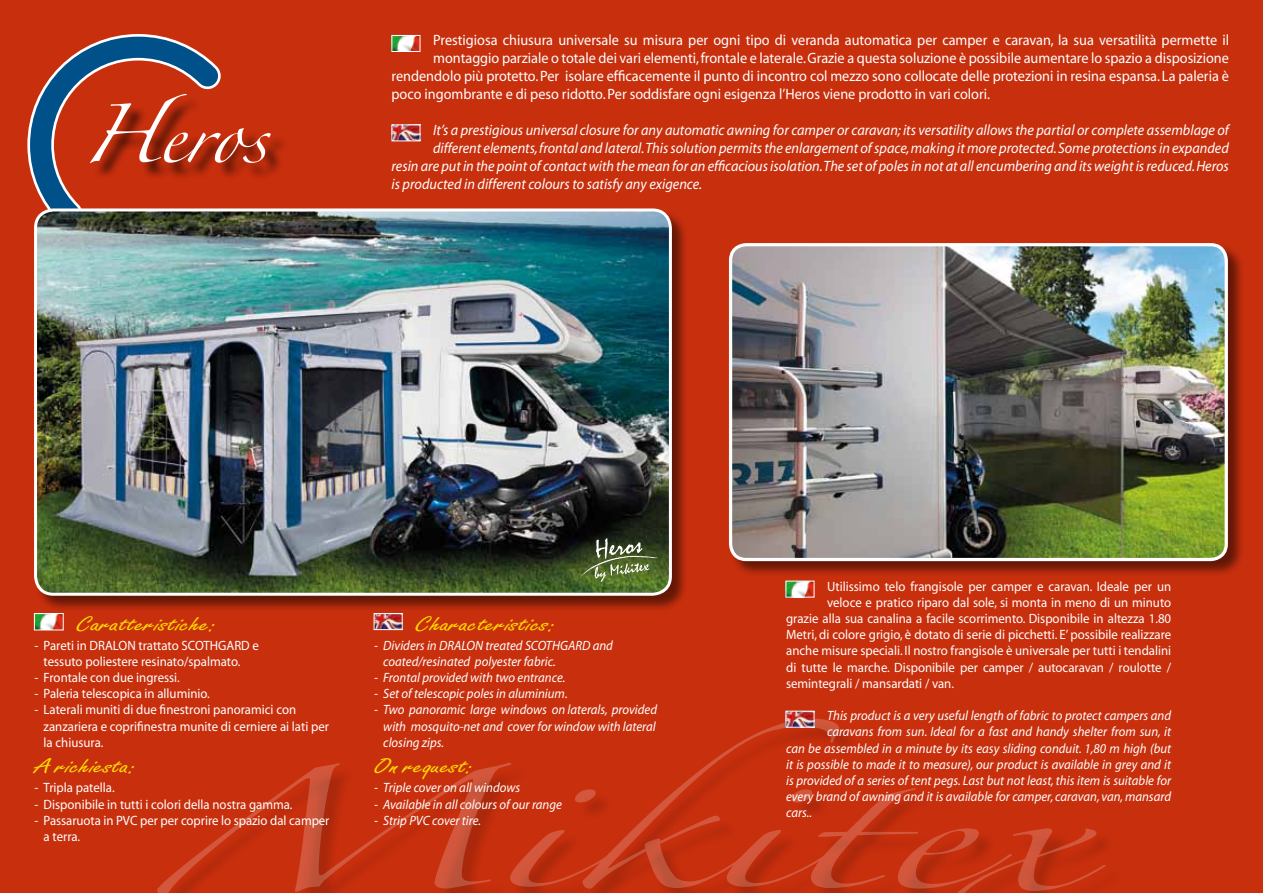
<style>
.page{position:relative;width:1263px;height:893px;background:#c82f0d}
.page>*{position:absolute;margin:0;border:0;box-sizing:border-box;transform-origin:0 0}
.t1{font:52.95px "Zapfino";color:#fff}
.t2{font:21.15px "Freestyle Script";color:#fd0;scale:1.5 1}
.t3{font:15px "Myriad";color:#fff;scale:.95 1}
.t4{font:italic 15px "Myriad";color:#fff;scale:.95 1}
.t5{font:13.5px/16.2px "Myriad";color:#fff;scale:.95 1}
.t6{font:italic 13.5px/16.2px "Myriad";color:#fff;scale:.95 1}
</style>
<div class="page">
<svg style="left:157px;top:719px;width:949px;height:174px"></svg>
<img style="left:36px;top:615px;width:26px;height:13px">
<div style="left:34px;top:613px;width:30px;height:17px;border:1px solid #fff"></div>
<img style="left:393px;top:37px;width:25px;height:13px">
<div style="left:391px;top:35px;width:29px;height:17px;border:1px solid #fff"></div>
<img style="left:393px;top:126px;width:25px;height:13px">
<div style="left:391px;top:124px;width:29px;height:17px;border:1px solid #fff"></div>
<img style="left:376px;top:615px;width:25px;height:13px">
<div style="left:374px;top:613px;width:29px;height:17px;border:1px solid #fff"></div>
<svg style="left:27px;top:34px;width:194px;height:175px"></svg>
<div style="left:92px;top:96px;width:196px;height:85px;background:#000;opacity:.75"></div>
<div style="left:34px;top:209px;width:654px;height:403px;background:#000;opacity:.5"></div>
<img style="left:36px;top:210px;width:634px;height:384px">
<div style="left:34px;top:208px;width:638px;height:388px;border:3px solid #fff;border-radius:18px"></div>
<svg style="left:580px;top:538px;width:78px;height:44px;background:#5b6c41"></svg>
<div style="left:729px;top:243px;width:515px;height:335px;background:#000;opacity:.5"></div>
<img style="left:730px;top:245px;width:496px;height:314px">
<div style="left:729px;top:243px;width:499px;height:318px;border:3px solid #fff;border-radius:16px"></div>
<img style="left:787px;top:583px;width:25px;height:12px">
<div style="left:785px;top:581px;width:29px;height:16px;border:1px solid #fff"></div>
<img style="left:787px;top:713px;width:25px;height:13px">
<div style="left:785px;top:711px;width:29px;height:17px;border:1px solid #fff"></div>
<h1 class="t1" style="left:82px;top:112px;width:187px">Heros</h1>
<p class="t3" style="left:433px;top:33px;width:839px">Prestigiosa chiusura universale su misura per ogni tipo di veranda automatica per camper e caravan, la sua versatilità permette il</p>
<p class="t3" style="left:433px;top:51px;width:839px">montaggio parziale o totale dei vari elementi,frontale e laterale.Grazie a questa soluzione è possibile aumentare lo spazio a disposizione</p>
<p class="t3" style="left:391px;top:69px;width:883px">rendendolo più protetto.Per isolare efficacemente il punto di incontro col mezzo sono collocate delle protezioni in resina espansa. La paleria è</p>
<p class="t3" style="left:391px;top:87px;width:632px">poco ingombrante e di peso ridotto. Per soddisfare ogni esigenza l’Heros viene prodotto in vari colori.</p>
<p class="t4" style="left:433px;top:123px;width:839px">It’s a prestigious universal closure for any automatic awning for camper or caravan; its versatility allows the partial or complete assemblage of</p>
<p class="t4" style="left:433px;top:141px;width:839px">different elements, frontal and lateral. This solution permits the enlargement of space, making it more protected. Some protections in expanded</p>
<p class="t4" style="left:391px;top:159px;width:883px">resin are put in the point of contact with the mean for an efficacious isolation. The set of poles in not at all encumbering and its weight is reduced. Heros</p>
<p class="t4" style="left:391px;top:177px;width:329px">is producted in different colours to satisfy any exigence.</p>
<h2 class="t2" style="left:76px;top:611px;width:94px">Caratteristiche:</h2>
<p class="t5" style="left:44px;top:638px;width:228px;text-indent:-9px">- Pareti in DRALON trattato SCOTHGARD e tessuto poliestere resinato/spalmato.</p>
<p class="t5" style="left:35px;top:670px;width:155px">- Frontale con due ingressi.</p>
<p class="t5" style="left:35px;top:686px;width:186px">- Paleria telescopica in alluminio.</p>
<p class="t5" style="left:44px;top:702px;width:302px;text-indent:-9px">- Laterali muniti di due finestroni panoramici con zanzariera e coprifinestra munite di cerniere ai lati per la chiusura.</p>
<h2 class="t2" style="left:35px;top:754px;width:68px">A richiesta:</h2>
<p class="t5" style="left:35px;top:780px;width:86px">- Tripla patella.</p>
<p class="t5" style="left:35px;top:797px;width:273px">- Disponibile in tutti i colori della nostra gamma.</p>
<p class="t5" style="left:44px;top:813px;width:302px;text-indent:-9px">- Passaruota in PVC per per coprire lo spazio dal camper a terra.</p>
<h2 class="t2" style="left:415px;top:611px;width:94px">Characteristics:</h2>
<p class="t6" style="left:383px;top:638px;width:243px;text-indent:-9px">- Dividers in DRALON treated SCOTHGARD and coated/resinated polyester fabric.</p>
<p class="t6" style="left:374px;top:670px;width:203px">- Frontal provided with two entrance.</p>
<p class="t6" style="left:374px;top:686px;width:205px">- Set of telescopic poles in aluminium.</p>
<p class="t6" style="left:383px;top:702px;width:290px;text-align:justify;text-indent:-9px">- Two panoramic large windows on laterals, provided with mosquito-net and cover for window with lateral closing zips.</p>
<h2 class="t2" style="left:374px;top:754px;width:67px">On request:</h2>
<p class="t6" style="left:374px;top:780px;width:155px">- Triple cover on all windows</p>
<p class="t6" style="left:374px;top:797px;width:199px">- Available in all colours of our range</p>
<p class="t6" style="left:374px;top:813px;width:114px">- Strip PVC cover tire.</p>
<p class="t5" style="left:827px;top:578px;width:364px">Utilissimo telo frangisole per camper e caravan. Ideale per un</p>
<p class="t5" style="left:827px;top:595px;width:364px">veloce e pratico riparo dal sole, si monta in meno di un minuto</p>
<p class="t5" style="left:786px;top:611px;width:407px">grazie alla sua canalina a facile scorrimento. Disponibile in altezza 1.80</p>
<p class="t5" style="left:786px;top:627px;width:407px">Metri, di colore grigio, è dotato di serie di picchetti. E’ possibile realizzare</p>
<p class="t5" style="left:786px;top:643px;width:407px">anche misure speciali. Il nostro frangisole è universale per tutti i tendalini</p>
<p class="t5" style="left:786px;top:659px;width:407px">di tutte le marche. Disponibile per camper / autocaravan / roulotte /</p>
<p class="t5" style="left:786px;top:676px;width:178px">semintegrali / mansardati / van.</p>
<p class="t6" style="left:827px;top:708px;width:364px">This product is a very useful length of fabric to protect campers and</p>
<p class="t6" style="left:827px;top:724px;width:364px">caravans from sun. Ideal for a fast and handy shelter from sun, it</p>
<p class="t6" style="left:786px;top:740px;width:407px">can be assembled in a minute by its easy sliding conduit. 1,80 m high (but</p>
<p class="t6" style="left:786px;top:757px;width:407px">it is possible to made it to measure), our product is available in grey and it</p>
<p class="t6" style="left:786px;top:773px;width:407px">is provided of a series of tent pegs. Last but not least, this item is suitable for</p>
<p class="t6" style="left:786px;top:789px;width:407px">every brand of awning and it is available for camper, caravan, van, mansard</p>
<p class="t6" style="left:786px;top:805px;width:29px">cars..</p>
</div>
